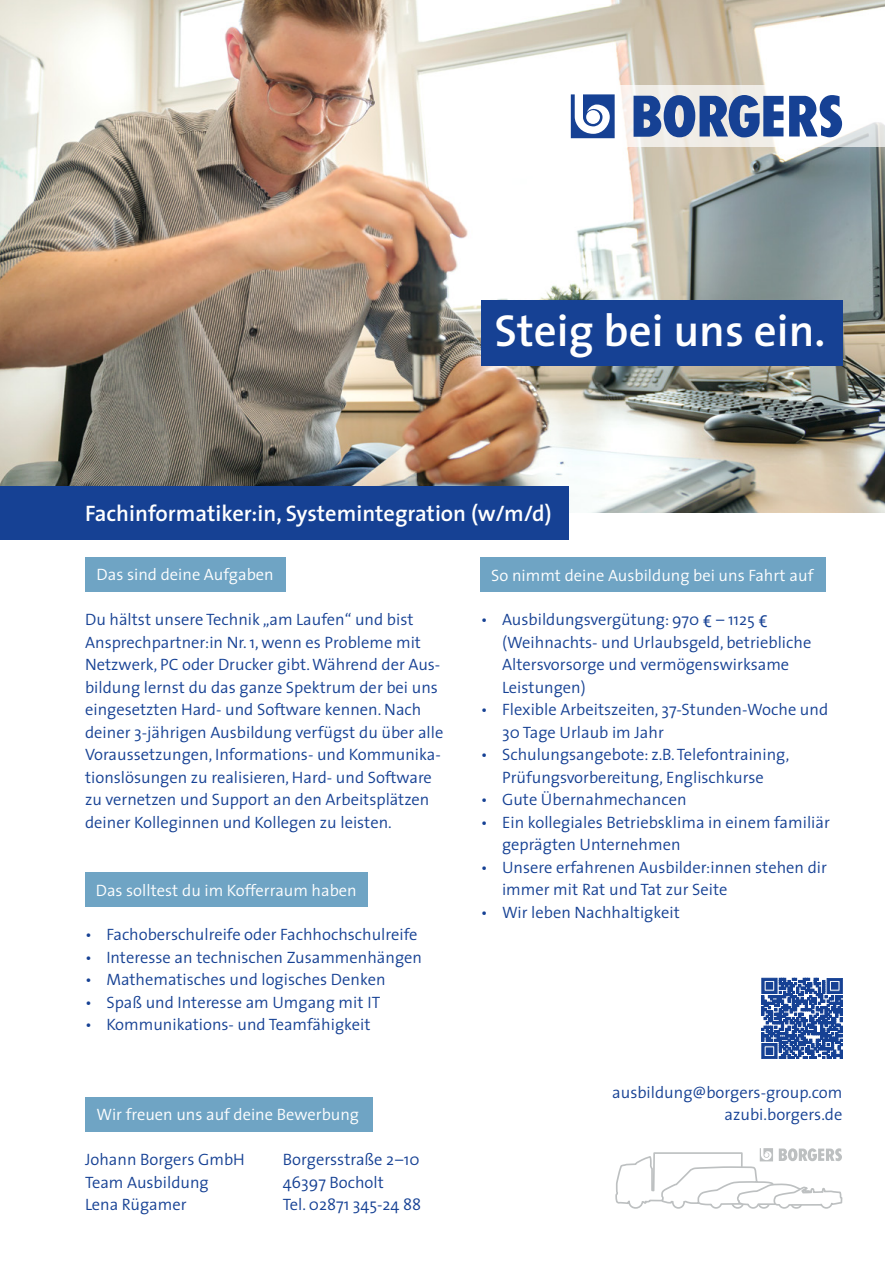
<style>
.page{position:relative;width:885px;height:1263px;background:#fff}
.page>*{position:absolute;margin:0;border:0;box-sizing:border-box;transform-origin:0 0}
.t1{font:600 45px "The Sans";color:#fff}
.t2{font:600 22.5px "The Sans";color:#fff}
.t3{font:300 16.5px/22.5px "The Sans";color:#164194}
.t4{font:300 16.5px "The Sans";color:#fff}
.s1{font-family:"Roboto";font-weight:400}
</style>
<div class="page">
<img style="left:0;top:0;width:884px;height:513px">
<div style="left:480px;top:558px;width:346px;height:34px;background:#6fa4c4"></div>
<div style="left:85px;top:873px;width:282px;height:34px;background:#6fa4c4"></div>
<div style="left:480px;top:300px;width:362px;height:65px;background:#164194"></div>
<div style="left:0;top:486px;width:568px;height:53px;background:#164194"></div>
<div style="left:85px;top:558px;width:200px;height:34px;background:#6fa4c4"></div>
<div style="left:85px;top:1098px;width:287px;height:34px;background:#6fa4c4"></div>
<svg style="left:761px;top:978px;width:81px;height:81px;background:#4e6ead"></svg>
<svg style="left:615px;top:1148px;width:227px;height:61px"></svg>
<svg style="left:561px;top:85px;width:323px;height:61px"></svg>
<svg style="left:570px;top:94px;width:44px;height:44px"></svg>
<svg style="left:633px;top:95px;width:150px;height:42px;background:#5c78af"></svg>
<svg style="left:789px;top:95px;width:53px;height:42px"></svg>
<p class="t1" style="left:494px;top:293px;width:332px">Steig bei uns ein.</p>
<p class="t2" style="left:85px;top:494px;width:468px">Fachinformatiker:in, Systemintegration (w/m/d)</p>
<p class="t4" style="left:97px;top:561px;width:179px">Das sind deine Aufgaben</p>
<p class="t4" style="left:491px;top:561px;width:324px">So nimmt deine Ausbildung bei uns Fahrt auf</p>
<p class="t3" style="left:85px;top:608px;width:360px">Du hältst unsere Technik „am Laufen“ und bist Ansprechpartner:in Nr. 1, wenn es Probleme mit Netzwerk, PC oder Drucker gibt. Während der Aus&shy;bildung lernst du das ganze Spektrum der bei uns eingesetzten Hard- und Software kennen. Nach deiner 3-jährigen Ausbildung verfügst du über alle Voraussetzungen, Informations- und Kommunika&shy;tionslösungen zu realisieren, Hard- und Software zu vernetzen und Support an den Arbeitsplätzen deiner Kolleginnen und Kollegen zu leisten.</p>
<p class="t3" style="left:502px;top:608px;width:311px;text-indent:-21px">• Ausbildungsvergütung: 970 <span class="s1">€</span> – 1125 <span class="s1">€ </span>(Weihnachts- und Urlaubsgeld, betriebliche Altersvorsorge und vermögenswirksame Leistungen)</p>
<p class="t3" style="left:502px;top:698px;width:327px;text-indent:-21px">• Flexible Arbeitszeiten, 37-Stunden-Woche und<br>30 Tage Urlaub im Jahr</p>
<p class="t3" style="left:480px;top:743px;width:310px;text-align:center">• Schulungsangebote: z.B. Telefontraining,<br>Prüfungsvorbereitung, Englischkurse</p>
<p class="t3" style="left:480px;top:788px;width:207px">• Gute Übernahmechancen</p>
<p class="t3" style="left:502px;top:810px;width:329px;text-indent:-21px">• Ein kollegiales Betriebsklima in einem familiär geprägten Unternehmen</p>
<p class="t3" style="left:502px;top:855px;width:326px;text-indent:-21px">• Unsere erfahrenen Ausbilder:innen stehen dir immer mit Rat und Tat zur Seite</p>
<p class="t3" style="left:480px;top:900px;width:200px">• Wir leben Nachhaltigkeit</p>
<p class="t4" style="left:96px;top:876px;width:262px">Das solltest du im Kofferraum haben</p>
<p class="t3" style="left:85px;top:923px;width:334px">• Fachoberschulreife oder Fachhochschulreife</p>
<p class="t3" style="left:85px;top:945px;width:338px">• Interesse an technischen Zusammenhängen</p>
<p class="t3" style="left:85px;top:968px;width:302px">• Mathematisches und logisches Denken</p>
<p class="t3" style="left:85px;top:990px;width:296px">• Spaß und Interesse am Umgang mit IT</p>
<p class="t3" style="left:85px;top:1013px;width:287px">• Kommunikations- und Teamfähigkeit</p>
<p class="t4" style="left:97px;top:1101px;width:264px">Wir freuen uns auf deine Bewerbung</p>
<p class="t3" style="left:85px;top:1148px;width:161px">Johann Borgers GmbH<br>Team Ausbildung<br>Lena Rügamer</p>
<p class="t3" style="left:283px;top:1148px;width:140px">Borgersstraße 2–10<br>46397 Bocholt<br>Tel. 02871 345-24 88</p>
<p class="t3" style="left:612px;top:1080px;width:232px;text-align:right">ausbildung@borgers-group.com azubi.borgers.de</p>
</div>
